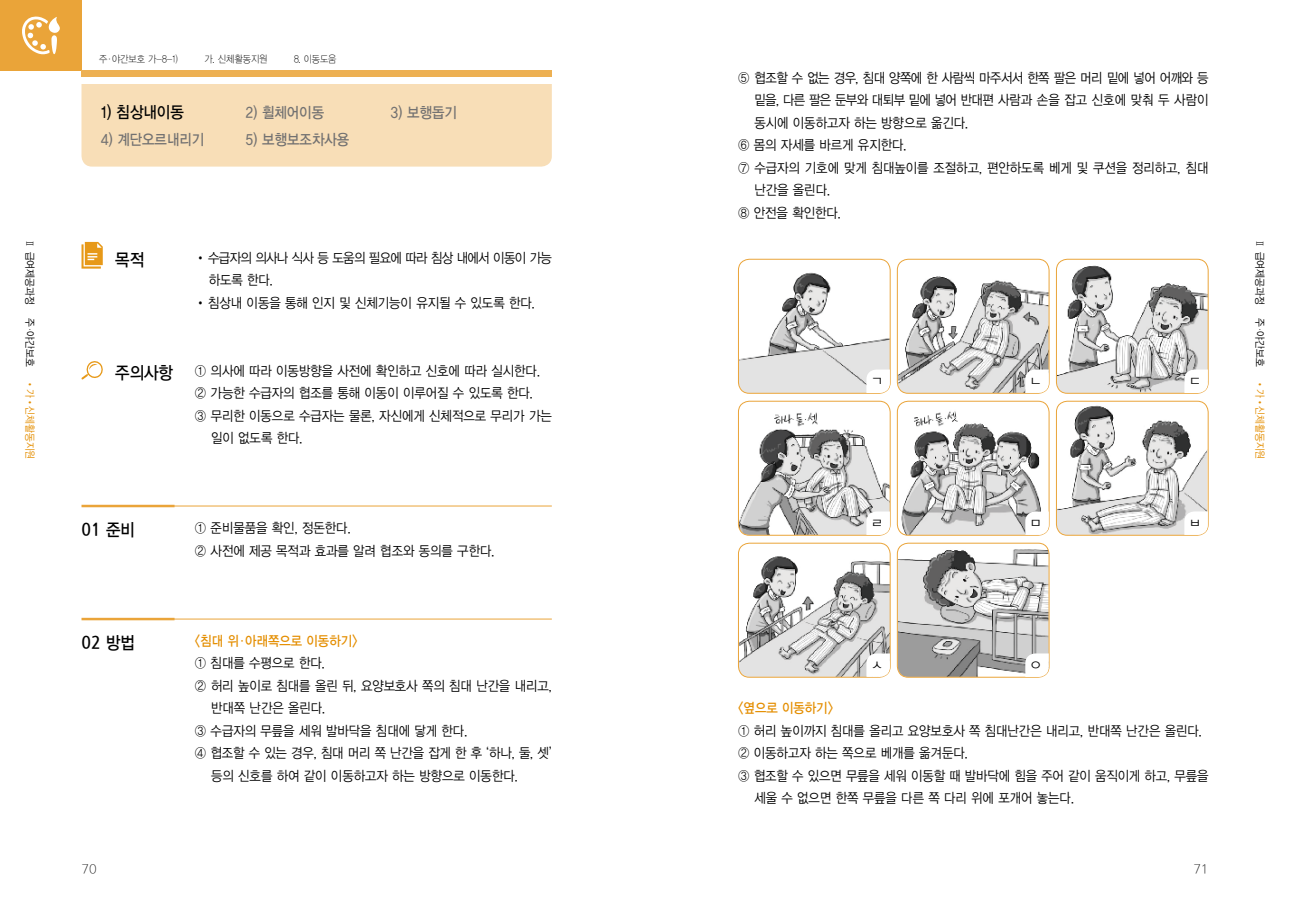
<style>
.page{position:relative;width:1290px;height:911px;background:#fff}
.page>*{position:absolute;margin:0;border:0;box-sizing:border-box;transform-origin:0 0}
.t1{font:700 17.5px "Nanum Gothic";color:#000;scale:.9 1}
.t2{font:17.5px "YDVYGO13";color:#000;scale:.9 1}
.t3{font:16.25px "YDVYGO13";color:#000;scale:.9 1}
.t4{font:15px "YDVYGO13";color:#727171;scale:.9 1}
.t5{font:13.75px/22.5px "YDVYGO12";color:#000;scale:.9 1}
.t6{font:13.75px "YDVYGO12";letter-spacing:-.04em;color:#000;scale:.9 1}
.t7{font:13.75px/22.5px "YDVYGO12";letter-spacing:-.05em;color:#000;scale:.9 1}
.t8{font:13.75px "YDVYGO13";color:#e48e00;scale:.9 1}
.t9{font:13.75px "YDVYGO12";color:#000}
.t10{font:300 12.5px "Nanum Gothic";color:#000}
.t11{font:10.62px "YDVYGO12";color:#000;scale:.9 1}
.t12{font:10.62px "YDVYGO12";color:#e48e00;scale:.9 1}
.t13{font:10px "YDVYGO11";color:#000;scale:.9 1}
.s1{font-family:"YDVY Mj O12"}
.s2{font-family:"YDVYGO11"}
.s3{font-family:"YDVYGO13";font-weight:400}
</style>
<div class="page">
<div style="left:0;top:0;width:82px;height:71px;background:#eaa439"></div>
<svg style="left:22px;top:16px;width:38px;height:39px"></svg>
<div style="left:81px;top:84px;width:471px;height:83px;background:#f8deb7"></div>
<div style="left:81px;top:71px;width:471px;height:6px;background:#edb052"></div>
<svg style="left:81px;top:242px;width:22px;height:27px"></svg>
<svg style="left:81px;top:361px;width:22px;height:18px"></svg>
<hr style="left:81px;top:505px;width:94px;height:2px;background:#eaa439">
<hr style="left:173px;top:506px;width:379px;height:1px;background:#eaa439">
<hr style="left:81px;top:618px;width:94px;height:2px;background:#eaa439">
<hr style="left:173px;top:619px;width:379px;height:1px;background:#eaa439">
<img style="left:739px;top:259px;width:151px;height:134px">
<div style="left:738px;top:259px;width:152px;height:134px;border:1px solid #eaa439;border-radius:11px"></div>
<svg style="left:866px;top:369px;width:24px;height:24px"></svg>
<img style="left:1057px;top:259px;width:151px;height:134px">
<div style="left:1056px;top:259px;width:152px;height:134px;border:1px solid #eaa439;border-radius:11px"></div>
<svg style="left:1184px;top:369px;width:24px;height:24px"></svg>
<img style="left:897px;top:259px;width:152px;height:134px">
<div style="left:897px;top:259px;width:152px;height:134px;border:1px solid #eaa439;border-radius:11px"></div>
<svg style="left:1025px;top:369px;width:24px;height:24px"></svg>
<img style="left:897px;top:401px;width:152px;height:134px">
<div style="left:897px;top:401px;width:152px;height:134px;border:1px solid #eaa439;border-radius:11px"></div>
<svg style="left:1025px;top:511px;width:24px;height:24px"></svg>
<img style="left:739px;top:401px;width:151px;height:134px">
<div style="left:738px;top:401px;width:152px;height:134px;border:1px solid #eaa439;border-radius:11px"></div>
<svg style="left:866px;top:511px;width:24px;height:24px"></svg>
<img style="left:1057px;top:401px;width:150px;height:134px">
<div style="left:1056px;top:401px;width:152px;height:134px;border:1px solid #eaa439;border-radius:11px"></div>
<svg style="left:1184px;top:511px;width:24px;height:24px"></svg>
<img style="left:897px;top:543px;width:152px;height:134px">
<div style="left:897px;top:543px;width:152px;height:134px;border:1px solid #eaa439;border-radius:11px"></div>
<svg style="left:1025px;top:653px;width:24px;height:24px"></svg>
<img style="left:739px;top:543px;width:151px;height:134px">
<div style="left:738px;top:543px;width:152px;height:134px;border:1px solid #eaa439;border-radius:11px"></div>
<svg style="left:866px;top:653px;width:24px;height:24px"></svg>
<p class="t11" style="left:37px;top:239px;width:74px;rotate:90deg"><span class="s1">Ⅱ</span> 급여제공과정</p>
<p class="t11" style="left:37px;top:318px;width:56px;rotate:90deg">주<span class="s2">·</span>야간보호</p>
<p class="t12" style="left:37px;top:380px;width:89px;rotate:90deg">•가•신체활동지원</p>
<p class="t13" style="left:99px;top:53px;width:89px">주·야간보호 가-8-1)</p>
<p class="t13" style="left:204px;top:53px;width:72px">가. 신체활동지원</p>
<p class="t13" style="left:294px;top:53px;width:48px">8. 이동도움</p>
<p class="t3" style="left:101px;top:102px;width:94px">1) 침상내이동</p>
<p class="t4" style="left:246px;top:102px;width:88px">2) 휠체어이동</p>
<p class="t4" style="left:391px;top:102px;width:75px">3) 보행돕기</p>
<p class="t4" style="left:101px;top:129px;width:116px">4) 계단오르내리기</p>
<p class="t4" style="left:246px;top:129px;width:116px">5) 보행보조차사용</p>
<p class="t2" style="left:115px;top:248px;width:34px">목적</p>
<p class="t2" style="left:115px;top:360px;width:66px">주의사항</p>
<p class="t7" style="left:209px;top:246px;width:383px;text-indent:-14px"><span class="s2">•</span> 수급자의 의사나 식사 등 도움의 필요에 따라 침상 내에서 이동이 가능 하도록 한다.</p>
<p class="t5" style="left:195px;top:291px;width:379px"><span class="s2">•</span>침상내 이동을 통해 인지 및 신체기능이 유지될 수 있도록 한다.</p>
<p class="t5" style="left:195px;top:358px;width:385px">① 의사에 따라 이동방향을 사전에 확인하고 신호에 따라 실시한다.</p>
<p class="t5" style="left:195px;top:381px;width:377px">② 가능한 수급자의 협조를 통해 이동이 이루어질 수 있도록 한다.</p>
<p class="t5" style="left:195px;top:403px;width:398px">③ 무리한 이동으로 수급자는 물론, 자신에게 신체적으로 무리가 가는</p>
<p class="t5" style="left:211px;top:426px;width:103px">일이 없도록 한다.</p>
<p class="t1" style="left:81px;top:521px;width:61px">01 <span class="s3">준비</span></p>
<p class="t1" style="left:81px;top:633px;width:61px">02 <span class="s3">방법</span></p>
<p class="t5" style="left:195px;top:516px;width:334px">① 준비물품을 확인, 정돈한다.<br>② 사전에 제공 목적과 효과를 알려 협조와 동의를 구한다.</p>
<p class="t8" style="left:195px;top:631px;width:182px">&lt;침대 위·아래쪽으로 이동하기&gt;</p>
<p class="t5" style="left:195px;top:651px;width:146px">① 침대를 수평으로 한다.</p>
<p class="t5" style="left:195px;top:673px;width:398px">② 허리 높이로 침대를 올린 뒤, 요양보호사 쪽의 침대 난간을 내리고,</p>
<p class="t5" style="left:211px;top:696px;width:128px">반대쪽 난간은 올린다.</p>
<p class="t5" style="left:195px;top:718px;width:304px">③ 수급자의 무릎을 세워 발바닥을 침대에 닿게 한다.</p>
<p class="t5" style="left:195px;top:741px;width:398px">④ 협조할 수 있는 경우, 침대 머리 쪽 난간을 잡게 한 후 ‘하나, 둘, 셋’</p>
<p class="t5" style="left:211px;top:763px;width:342px">등의 신호를 하여 같이 이동하고자 하는 방향으로 이동한다.</p>
<p class="t10" style="left:81px;top:862px;width:17px">70</p>
<p class="t6" style="left:738px;top:69px;width:524px">⑤ 협조할 수 없는 경우, 침대 양쪽에 한 사람씩 마주서서 한쪽 팔은 머리 밑에 넣어 어깨와 등</p>
<p class="t6" style="left:754px;top:91px;width:506px">밑을, 다른 팔은 둔부와 대퇴부 밑에 넣어 반대편 사람과 손을 잡고 신호에 맞춰 두 사람이</p>
<p class="t5" style="left:754px;top:111px;width:239px">동시에 이동하고자 하는 방향으로 옮긴다.</p>
<p class="t5" style="left:738px;top:133px;width:189px">⑥ 몸의 자세를 바르게 유지한다.</p>
<p class="t5" style="left:738px;top:156px;width:524px">⑦ 수급자의 기호에 맞게 침대높이를 조절하고, 편안하도록 베게 및 쿠션을 정리하고, 침대</p>
<p class="t5" style="left:754px;top:178px;width:86px">난간을 올린다.</p>
<p class="t5" style="left:738px;top:201px;width:116px">⑧ 안전을 확인한다.</p>
<p class="t9" style="left:871px;top:372px;width:14px">ㄱ</p>
<p class="t9" style="left:1029px;top:372px;width:14px">ㄴ</p>
<p class="t9" style="left:1189px;top:372px;width:14px">ㄷ</p>
<p class="t9" style="left:871px;top:514px;width:14px">ㄹ</p>
<p class="t9" style="left:1029px;top:514px;width:14px">ㅁ</p>
<p class="t9" style="left:1188px;top:514px;width:14px">ㅂ</p>
<p class="t11" style="left:1267px;top:239px;width:74px;rotate:90deg"><span class="s1">Ⅱ</span> 급여제공과정</p>
<p class="t11" style="left:1267px;top:318px;width:56px;rotate:90deg">주<span class="s2">·</span>야간보호</p>
<p class="t12" style="left:1267px;top:380px;width:89px;rotate:90deg">•가•신체활동지원</p>
<p class="t9" style="left:871px;top:656px;width:14px">ㅅ</p>
<p class="t9" style="left:1029px;top:656px;width:14px">ㅇ</p>
<p class="t8" style="left:738px;top:698px;width:107px">&lt;옆으로 이동하기&gt;</p>
<p class="t5" style="left:738px;top:718px;width:517px">① 허리 높이까지 침대를 올리고 요양보호사 쪽 침대난간은 내리고, 반대쪽 난간은 올린다.</p>
<p class="t5" style="left:738px;top:741px;width:257px">② 이동하고자 하는 쪽으로 베개를 옮겨둔다.</p>
<p class="t5" style="left:738px;top:763px;width:524px">③ 협조할 수 있으면 무릎을 세워 이동할 때 발바닥에 힘을 주어 같이 움직이게 하고, 무릎을</p>
<p class="t5" style="left:754px;top:786px;width:357px">세울 수 없으면 한쪽 무릎을 다른 쪽 다리 위에 포개어 놓는다.</p>
<p class="t10" style="left:1193px;top:862px;width:17px">71</p>
</div>
